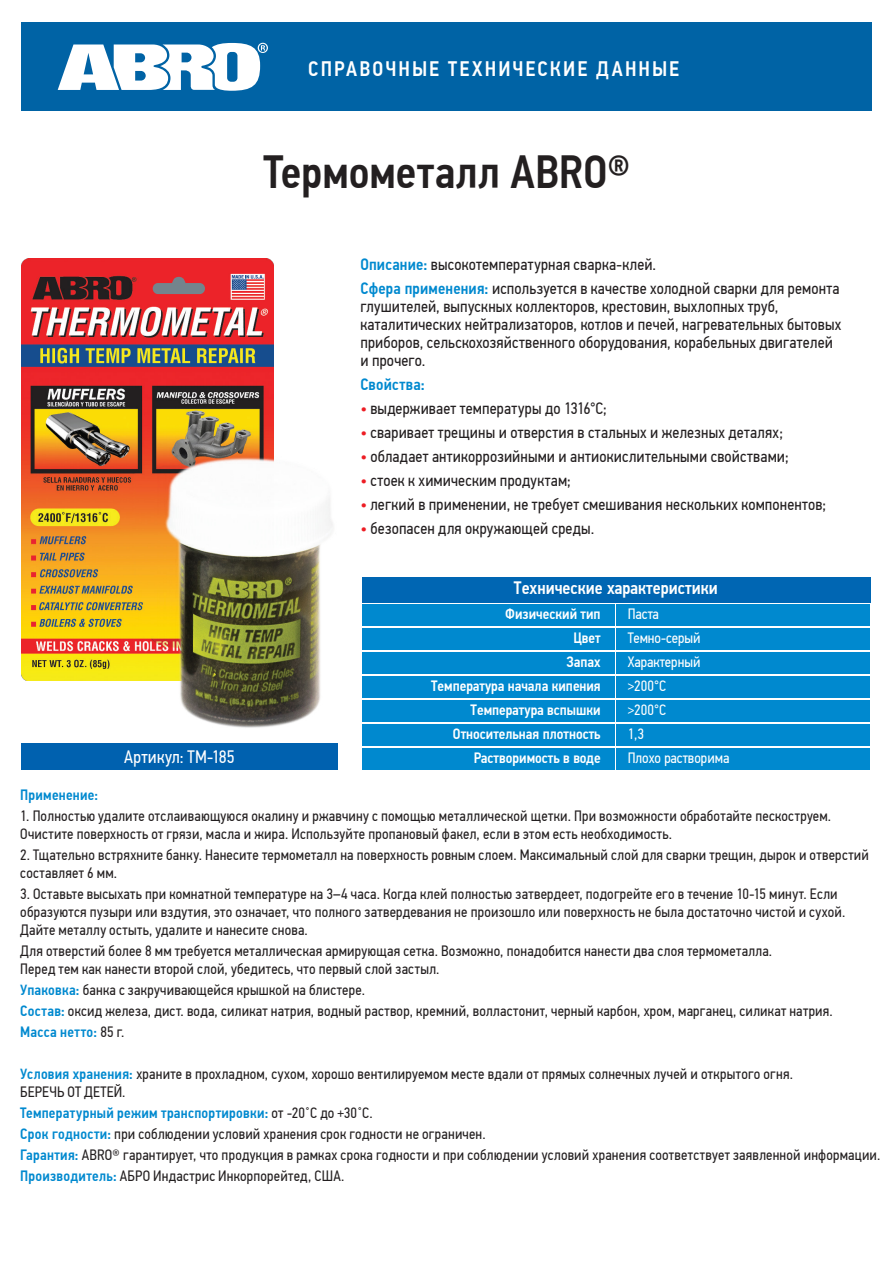
<style>
.page{position:relative;width:893px;height:1263px;background:#fff}
.page>*{position:absolute;margin:0;border:0;box-sizing:border-box;transform-origin:0 0}
.t1{font:500 46.5px "PF Din Text Cond Pro";color:#231f20}
.t2{font:500 21px "PF Din Text Cond Pro";letter-spacing:.095em;color:#fff}
.t3{font:500 18px "PF Din Text Cond Pro";color:#fff}
.t4{font:18px "PF Din Text Cond Pro";letter-spacing:.01em;color:#fff}
.t5{font:16.5px/18px "PF Din Text Cond Pro";letter-spacing:.01em;color:#231f20}
.t6{font:500 16.5px "PF Din Text Cond Pro";letter-spacing:.01em;color:#0089cf}
.t7{font:15px/18px "PF Din Text Cond Pro";letter-spacing:.015em;color:#231f20}
.t8{font:500 15px/24.3px "PF Din Text Cond Pro";color:#fff;text-align:right}
.t9{font:15px "PF Din Text Cond Pro";color:#fff}
.t10{font:500 15px "PF Din Text Cond Pro";letter-spacing:.015em;color:#0089cf}
.s1{font-weight:500;color:#0089cf}
.s2{color:#ed1d24}
</style>
<div class="page">
<div style="left:616px;top:604px;width:254px;height:22px;background:#0089cf"></div>
<div style="left:616px;top:628px;width:254px;height:22px;background:#0089cf"></div>
<div style="left:616px;top:652px;width:254px;height:22px;background:#0089cf"></div>
<div style="left:616px;top:700px;width:254px;height:22px;background:#0089cf"></div>
<div style="left:362px;top:604px;width:252px;height:22px;background:#0089cf"></div>
<div style="left:362px;top:628px;width:252px;height:22px;background:#0089cf"></div>
<div style="left:362px;top:652px;width:252px;height:22px;background:#0089cf"></div>
<div style="left:362px;top:700px;width:252px;height:22px;background:#0089cf"></div>
<div style="left:362px;top:577px;width:508px;height:26px;background:#0066b3"></div>
<div style="left:616px;top:676px;width:254px;height:22px;background:#0089cf"></div>
<div style="left:362px;top:676px;width:252px;height:22px;background:#0089cf"></div>
<div style="left:616px;top:748px;width:254px;height:22px;background:#0089cf"></div>
<div style="left:362px;top:748px;width:252px;height:22px;background:#0089cf"></div>
<div style="left:616px;top:724px;width:254px;height:22px;background:#0089cf"></div>
<div style="left:362px;top:724px;width:252px;height:22px;background:#0089cf"></div>
<div style="left:21px;top:22px;width:851px;height:89px;background:#0063a5"></div>
<svg style="left:58px;top:43px;width:210px;height:48px"></svg>
<div style="left:21px;top:744px;width:317px;height:26px;background:#0061af"></div>
<img style="left:21px;top:259px;width:253px;height:421px">
<svg style="left:153px;top:277px;width:52px;height:17px"></svg>
<img style="left:165px;top:457px;width:168px;height:271px">
<h2 class="t2" style="left:308px;top:57px;width:372px">СПРАВОЧНЫЕ ТЕХНИЧЕСКИЕ ДАННЫЕ</h2>
<h1 class="t1" style="left:264px;top:144px;width:369px">Термометалл ABRO®</h1>
<p class="t5" style="left:360px;top:252px;width:481px;line-height:24px"><span class="s1">Описание:</span> высокотемпературная сварка-клей.<br><span class="s1">Сфера применения:</span> используется в качестве холодной сварки для ремонта</p>
<p class="t5" style="left:360px;top:297px;width:482px">глушителей, выпускных коллекторов, крестовин, выхлопных труб, каталитических нейтрализаторов, котлов и печей, нагревательных бытовых приборов, сельскохозяйственного оборудования, корабельных двигателей и прочего.</p>
<p class="t6" style="left:360px;top:374px;width:66px">Свойства:</p>
<p class="t5" style="left:360px;top:399px;width:248px"><span class="s2">•</span> выдерживает температуры до 1316°С;</p>
<p class="t5" style="left:360px;top:423px;width:424px"><span class="s2">•</span> сваривает трещины и отверстия в стальных и железных деталях;</p>
<p class="t5" style="left:360px;top:447px;width:430px"><span class="s2">•</span> обладает антикоррозийными и антиокислительными свойствами;</p>
<p class="t5" style="left:360px;top:471px;width:212px"><span class="s2">•</span> стоек к химическим продуктам;</p>
<p class="t5" style="left:360px;top:495px;width:467px"><span class="s2">•</span> легкий в применении, не требует смешивания нескольких компонентов;</p>
<p class="t5" style="left:360px;top:519px;width:236px"><span class="s2">•</span> безопасен для окружающей среды.</p>
<p class="t3" style="left:514px;top:577px;width:205px">Технические характеристики</p>
<p class="t8" style="left:505px;top:602px;width:97px">Физический тип<br>Цвет<br>Запах</p>
<p class="t8" style="left:471px;top:698px;width:132px">Температура вспышки</p>
<p class="t9" style="left:628px;top:701px;width:40px">&gt;200°С</p>
<p class="t9" style="left:628px;top:605px;width:33px">Паста</p>
<p class="t9" style="left:628px;top:629px;width:74px">Темно-серый</p>
<p class="t9" style="left:628px;top:653px;width:74px">Характерный</p>
<p class="t8" style="left:431px;top:674px;width:171px">Температура начала кипения</p>
<p class="t9" style="left:628px;top:677px;width:40px">&gt;200°С</p>
<p class="t4" style="left:124px;top:746px;width:112px">Артикул: TM-185</p>
<p class="t8" style="left:453px;top:722px;width:149px">Относительная плотность</p>
<p class="t9" style="left:628px;top:725px;width:18px">1,3</p>
<p class="t8" style="left:474px;top:746px;width:128px">Растворимость в воде</p>
<p class="t9" style="left:628px;top:749px;width:103px">Плохо растворима</p>
<p class="t10" style="left:20px;top:786px;width:79px">Применение:</p>
<p class="t7" style="left:20px;top:807px;width:812px">1. Полностью удалите отслаивающуюся окалину и ржавчину с помощью металлической щетки. При возможности обработайте пескоструем.<br>Очистите поверхность от грязи, масла и жира. Используйте пропановый факел, если в этом есть необходимость.</p>
<p class="t7" style="left:20px;top:846px;width:850px">2. Тщательно встряхните банку. Нанесите термометалл на поверхность ровным слоем. Максимальный слой для сварки трещин, дырок и отверстий составляет 6 мм.</p>
<p class="t7" style="left:20px;top:885px;width:826px">3. Оставьте высыхать при комнатной температуре на 3–4 часа. Когда клей полностью затвердеет, подогрейте его в течение 10-15 минут. Если образуются пузыри или вздутия, это означает, что полного затвердевания не произошло или поверхность не была достаточно чистой и сухой.<br>Дайте металлу остыть, удалите и нанесите снова.</p>
<p class="t7" style="left:20px;top:942px;width:753px">Для отверстий более 8 мм требуется металлическая армирующая сетка. Возможно, понадобится нанести два слоя термометалла.<br>Перед тем как нанести второй слой, убедитесь, что первый слой застыл.</p>
<p class="t7" style="left:20px;top:980px;width:814px;line-height:21px"><span class="s1">Упаковка:</span> банка с закручивающейся крышкой на блистере.<br><span class="s1">Состав:</span> оксид железа, дист. вода, силикат натрия, водный раствор, кремний, волластонит, черный карбон, хром, марганец, силикат натрия.<br><span class="s1">Масса нетто:</span> 85 г.</p>
<p class="t7" style="left:20px;top:1065px;width:774px"><span class="s1">Условия хранения:</span> храните в прохладном, сухом, хорошо вентилируемом месте вдали от прямых солнечных лучей и открытого огня.<br>БЕРЕЧЬ ОТ ДЕТЕЙ.</p>
<p class="t7" style="left:20px;top:1103px;width:861px;line-height:21px"><span class="s1">Температурный режим транспортировки:</span> от -20˚С до +30˚С.<br><span class="s1">Срок годности:</span> при соблюдении условий хранения срок годности не ограничен.<br><span class="s1">Гарантия:</span> ABRO® гарантирует, что продукция в рамках срока годности и при соблюдении условий хранения соответствует заявленной информации.<br><span class="s1">Производитель:</span> АБРО Индастрис Инкорпорейтед, США.</p>
</div>
